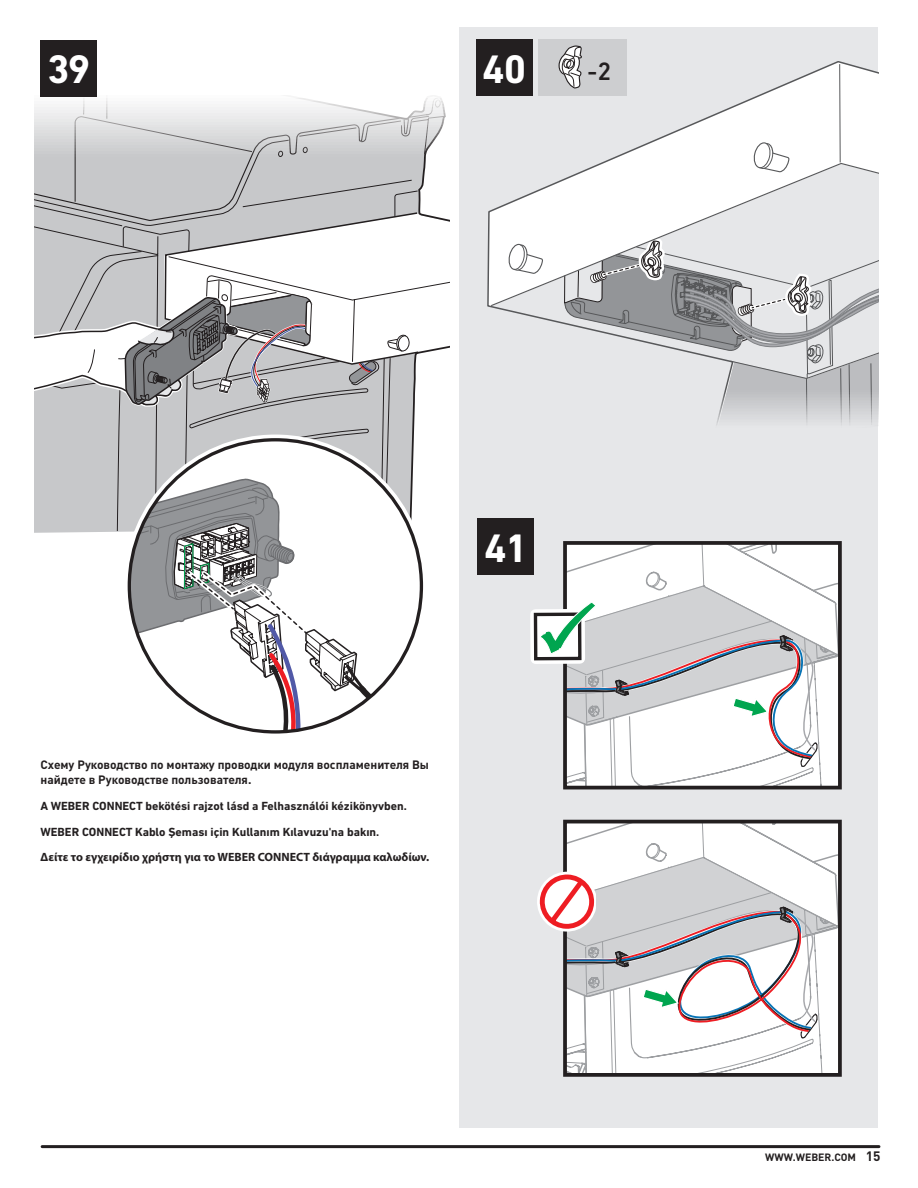
<style>
.page{position:relative;width:918px;height:1188px;background:#fff}
.page>*{position:absolute;margin:0;border:0;box-sizing:border-box;transform-origin:0 0}
.t1{font:700 40.5px "DIN Next LT Pro";color:#fff}
.t2{font:500 25.5px "DIN Next LT Pro";color:#231f20}
.t3{font:700 12px "DIN Next LT Pro";color:#231f20}
.t4{font:700 12px/14.4px "DIN Pro";color:#231f20}
.t5{font:700 12px "Myriad Pro";color:#231f20}
.t6{font:700 10.5px "DIN Pro";color:#231f20}
.s1{font-size:13.5px}
</style>
<div class="page">
<hr style="left:42px;top:1145px;width:837px;height:3px;background:#231f20">
<div style="left:459px;top:27px;width:419px;height:1101px;background:#e6e7e9"></div>
<svg style="left:35px;top:98px;width:414px;height:634px"></svg>
<div style="left:40px;top:40px;width:57px;height:57px;background:#231f20"></div>
<svg style="left:490px;top:181px;width:69px;height:126px"></svg>
<div style="left:476px;top:39px;width:57px;height:57px;background:#231f20"></div>
<div style="left:538px;top:39px;width:89px;height:57px;background:#cdced0"></div>
<svg style="left:559px;top:45px;width:320px;height:380px"></svg>
<div style="left:478px;top:518px;width:56px;height:57px;background:#231f20"></div>
<div style="left:563px;top:820px;width:279px;height:257px;border:4px solid #231f20"></div>
<div style="left:530px;top:609px;width:55px;height:55px;border:10px solid #fff"></div>
<div style="left:534px;top:613px;width:48px;height:47px;border:3px solid #231f20"></div>
<svg style="left:539px;top:543px;width:301px;height:245px;background:#dedfe0"></svg>
<svg style="left:537px;top:822px;width:303px;height:253px;background:#e1ddde"></svg>
<h1 class="t1" style="left:47px;top:46px;width:45px">39</h1>
<h1 class="t1" style="left:482px;top:45px;width:46px">40</h1>
<h2 class="t2" style="left:588px;top:56px;width:25px">-2</h2>
<h1 class="t1" style="left:484px;top:524px;width:45px">41</h1>
<p class="t4" style="left:40px;top:757px;width:390px">Схему Руководство по монтажу проводки модуля воспламенителя Вы найдете в Руководстве пользователя.</p>
<p class="t3" style="left:40px;top:799px;width:368px">A WEBER CONNECT bekötési rajzot lásd a Felhasználói kézikönyvben.</p>
<p class="t3" style="left:40px;top:824px;width:340px">WEBER CONNECT Kablo Şeması için Kullanım Kılavuzu'na bakın.</p>
<p class="t5" style="left:40px;top:849px;width:390px">Δείτε το εγχειρίδιο χρήστη για το WEBER CONNECT διάγραμμα καλωδίων.</p>
<p class="t6" style="left:765px;top:1148px;width:117px">WWW.WEBER.COM <span class="s1">15</span></p>
</div>
